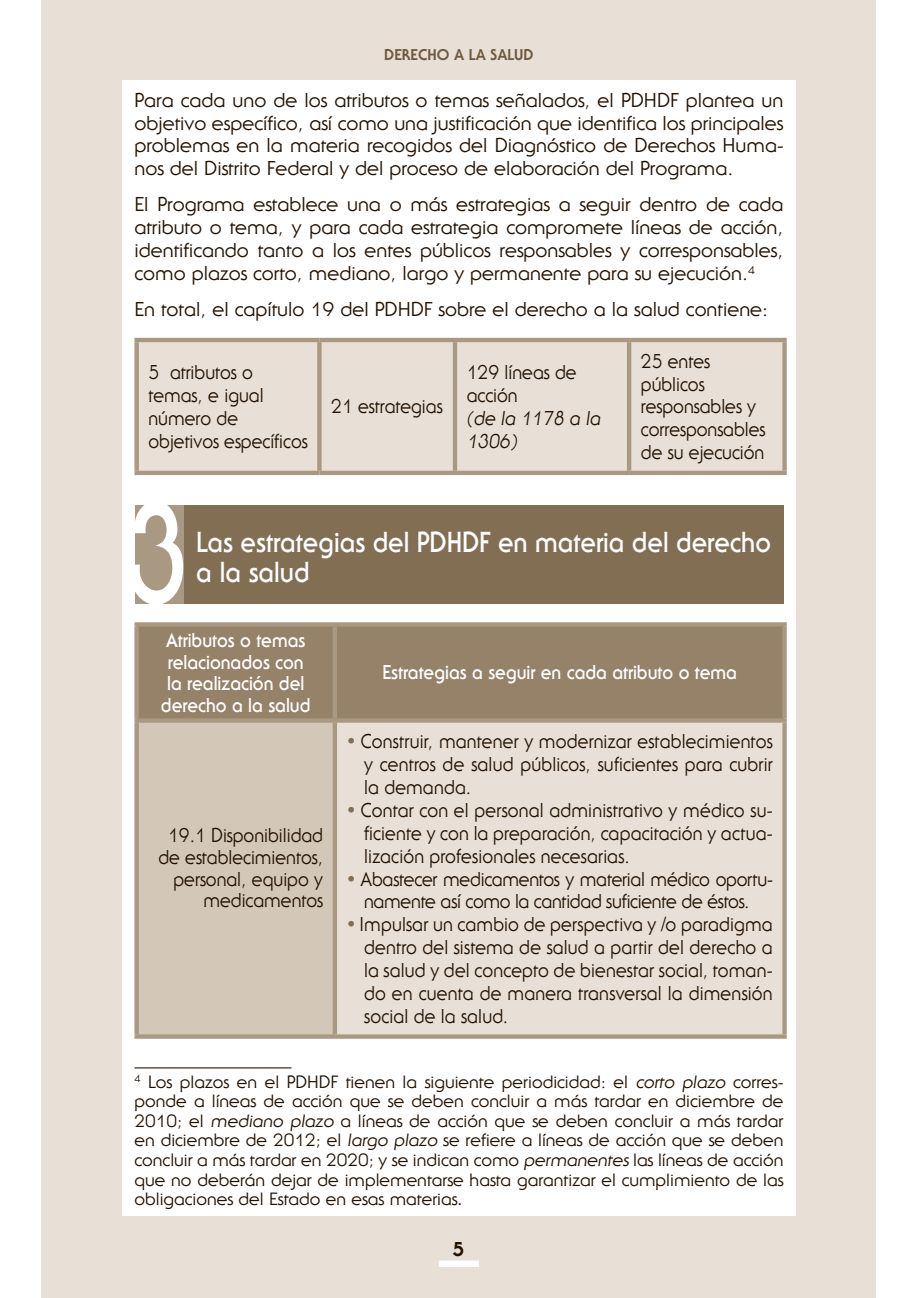
<style>
.page{position:relative;width:918px;height:1298px;background:#fff}
.page>*{position:absolute;margin:0;border:0;box-sizing:border-box;transform-origin:0 0}
.t1{font:700 28.4px/29.4px "Serif Gothic Std";color:#fff;scale:.9 1}
.t2{font:19.6px/22.8px "Serif Gothic Std";color:#231100;scale:.9 1}
.t3{font:19.6px/22.8px "Serif Gothic Std";color:#231100;text-align:justify}
.t4{font:700 19.6px/21.8px "Serif Gothic Std";color:#fff;text-align:center;scale:.9 1}
.t5{font:800 19.6px "Serif Gothic Std";color:#231100}
.t6{font:17.4px/19.6px "Serif Gothic Std";color:#231100;text-align:justify}
.t7{font:800 15.2px "Serif Gothic Std";color:#6f5a3e}
.s1{font-family:"Arial"}
</style>
<div class="page">
<div style="left:42px;top:0;width:834px;height:1298px;background:#e8e0d7"></div>
<div style="left:122px;top:80px;width:674px;height:1136px;background:#fff"></div>
<div style="left:439px;top:1261px;width:40px;height:6px;background:#fff"></div>
<div style="left:135px;top:505px;width:648px;height:99px;background:#826e53"></div>
<svg style="left:135px;top:505px;width:48px;height:99px;background:#cec5b8"></svg>
<div style="left:139px;top:342px;width:643px;height:129px;background:#e8e0d7"></div>
<hr style="left:319px;top:338px;width:136px;height:4px;background:#a99882">
<hr style="left:629px;top:338px;width:158px;height:4px;background:#a99882">
<div style="left:782px;top:342px;width:5px;height:129px;background:#a99882"></div>
<hr style="left:319px;top:471px;width:136px;height:4px;background:#a99882">
<hr style="left:629px;top:471px;width:158px;height:4px;background:#a99882">
<hr style="left:134px;top:338px;width:185px;height:4px;background:#a99882">
<div style="left:134px;top:342px;width:5px;height:129px;background:#a99882"></div>
<div style="left:317px;top:342px;width:5px;height:129px;background:#a99882"></div>
<hr style="left:134px;top:471px;width:185px;height:4px;background:#a99882">
<hr style="left:455px;top:338px;width:174px;height:4px;background:#a99882">
<hr style="left:453px;top:342px;width:4px;height:129px;background:#a99882">
<hr style="left:627px;top:342px;width:4px;height:129px;background:#a99882">
<hr style="left:455px;top:471px;width:174px;height:4px;background:#a99882">
<div style="left:139px;top:627px;width:643px;height:91px;background:#968269"></div>
<div style="left:137px;top:721px;width:198px;height:316px;background:#d3c7b8"></div>
<div style="left:335px;top:721px;width:450px;height:316px;background:#e8e0d7"></div>
<div style="left:134px;top:622px;width:201px;height:5px;background:#a99882"></div>
<div style="left:134px;top:627px;width:5px;height:91px;background:#a99882"></div>
<div style="left:134px;top:718px;width:201px;height:5px;background:#a99882"></div>
<div style="left:134px;top:723px;width:5px;height:311px;background:#a99882"></div>
<div style="left:134px;top:1034px;width:201px;height:5px;background:#a99882"></div>
<div style="left:335px;top:622px;width:452px;height:5px;background:#a99882"></div>
<hr style="left:333px;top:627px;width:4px;height:91px;background:#a99882">
<div style="left:782px;top:627px;width:5px;height:91px;background:#a99882"></div>
<div style="left:335px;top:718px;width:452px;height:5px;background:#a99882"></div>
<hr style="left:333px;top:723px;width:4px;height:311px;background:#a99882">
<div style="left:782px;top:723px;width:5px;height:311px;background:#a99882"></div>
<div style="left:335px;top:1034px;width:452px;height:5px;background:#a99882"></div>
<hr style="left:134px;top:1067px;width:157px;height:1px;background:#231100">
<p class="t7" style="left:384px;top:50px;width:151px">DERECHO A LA SALUD</p>
<p class="t3" style="left:135px;top:91px;width:651px">Para cada uno de los atributos o temas señalados, el PDHDF plantea un objetivo específico, así como una justificación que identifica los principales problemas en la materia recogidos del Diagnóstico de Derechos Huma&shy;nos del Distrito Federal y del proceso de elaboración del Programa.</p>
<p class="t3" style="left:135px;top:195px;width:650px">El Programa establece una o más estrategias a seguir dentro de cada atributo o tema, y para cada estrategia compromete líneas de acción, identificando tanto a los entes públicos responsables y corresponsables, como plazos corto, mediano, largo y permanente para su ejecución.<sup>4</sup></p>
<p class="t3" style="left:134px;top:300px;width:635px">En total, el capítulo 19 del PDHDF sobre el derecho a la salud contiene:</p>
<p class="t2" style="left:148px;top:363px;width:178px">5 atributos o temas, e igual número de objetivos específicos</p>
<p class="t2" style="left:331px;top:397px;width:125px">21 estrategias</p>
<p class="t2" style="left:467px;top:363px;width:153px">129 líneas de acción<br>(de la 1178 a la<br>1306)</p>
<p class="t2" style="left:641px;top:351px;width:140px">25 entes públicos responsables y corresponsables de su ejecución</p>
<h1 class="t1" style="left:196px;top:531px;width:640px">Las estrategias del PDHDF en materia del derecho a la salud</h1>
<p class="t4" style="left:161px;top:631px;width:168px">Atributos o temas relacionados con la realización del derecho a la salud</p>
<p class="t2" style="left:158px;top:826px;width:185px;line-height:21.8px;text-align:right">19.1 Disponibilidad de establecimientos, personal, equipo y medicamentos</p>
<p class="t4" style="left:382px;top:664px;width:396px">Estrategias a seguir en cada atributo o tema</p>
<p class="t2" style="left:360px;top:732px;width:460px">Construir, mantener y modernizar establecimientos y centros de salud públicos, suficientes para cubrir la demanda.<br>Contar con el personal administrativo y médico su&shy;ficiente y con la preparación, capacitación y actua&shy;lización profesionales necesarias.<br>Abastecer medicamentos y material médico oportu&shy;namente así como la cantidad suficiente de éstos.<br>Impulsar un cambio de perspectiva y /o paradigma dentro del sistema de salud a partir del derecho a la salud y del concepto de bienestar social, toman&shy;do en cuenta de manera transversal la dimensión social de la salud.</p>
<p class="t6" style="left:134px;top:1074px;width:651px"><sup>4</sup> Los plazos en el PDHDF tienen la siguiente periodicidad: el corto plazo corres&shy;ponde a líneas de acción que se deben concluir a más tardar en diciembre de 2010; el mediano plazo a líneas de acción que se deben concluir a más tardar en diciembre de 2012; el largo plazo se refiere a líneas de acción que se deben concluir a más tardar en 2020; y se indican como permanentes las líneas de acción que no deberán dejar de implementarse hasta garantizar el cumplimiento de las obligaciones del Estado en esas materias<span class="s1">.</span></p>
<p class="t5" style="left:453px;top:1242px;width:13px">5</p>
</div>
